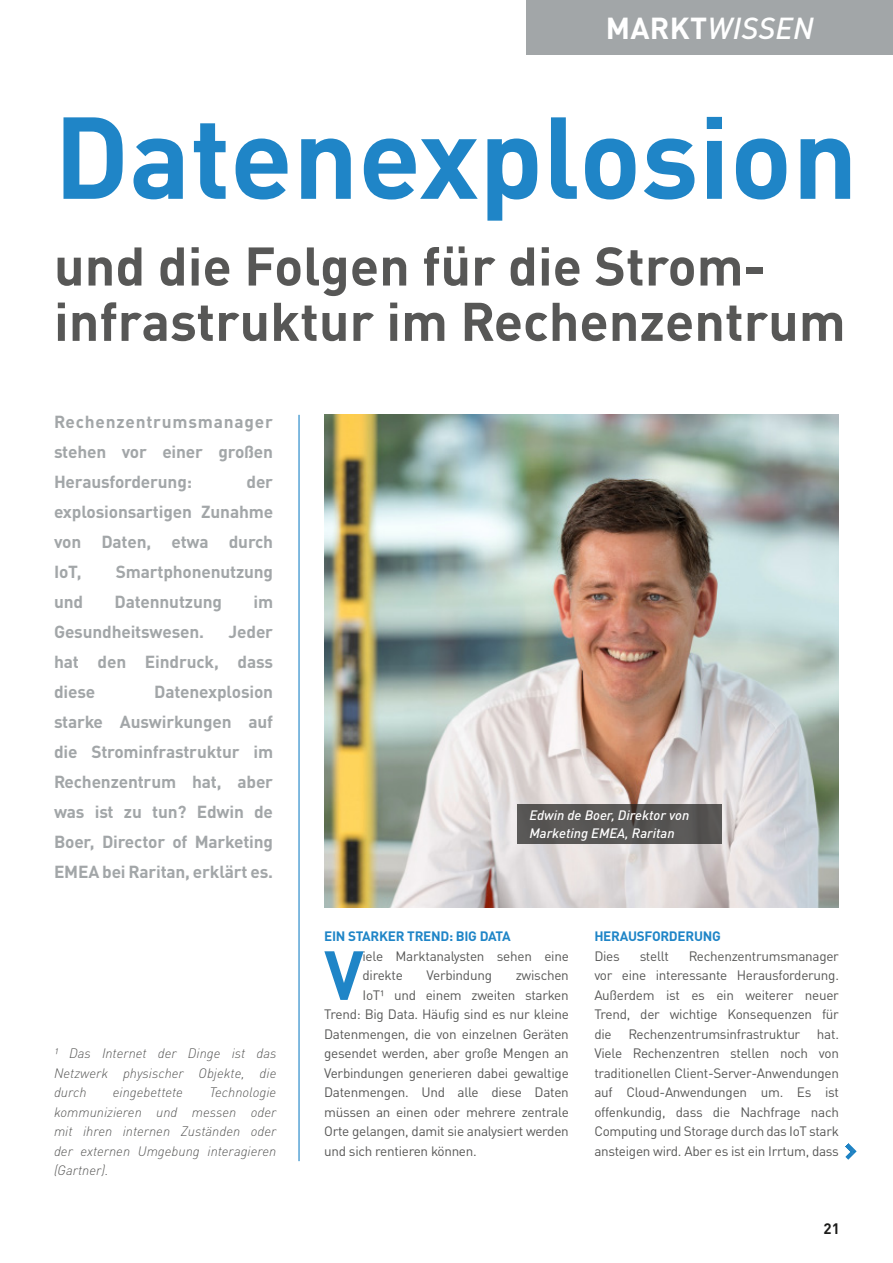
<style>
.page{position:relative;width:893px;height:1263px;background:#fff}
.page>*{position:absolute;margin:0;border:0;box-sizing:border-box;transform-origin:0 0}
.t1{font:700 114.45px "DIN Pro";color:#1f85c7}
.t2{font:700 68.25px "DIN Pro";color:#1f85c7}
.t3{font:700 53.55px/55.3px "DIN Pro";color:#575756}
.t4{font:italic 500 30px "DIN Pro";letter-spacing:.01em;color:#fff}
.t5{font:700 17.25px/30px "DIN Pro";letter-spacing:-.01em;color:#a2a6a8;text-align:justify}
.t6{font:700 15px "DIN Pro";color:#1d1d1b}
.t7{font:13.5px/19.5px "DIN Pro";letter-spacing:-.02em;color:#575756}
.t8{font:italic 300 13.5px/19.5px "DIN Pro";color:#575756;text-align:justify}
.t9{font:italic 500 13.5px/18px "DIN Pro";color:#fff}
.t10{font:700 13.5px "DIN Pro";letter-spacing:-.02em;color:#1f85c7}
.s1{font-weight:700;font-style:normal}
</style>
<div class="page">
<img style="left:324px;top:415px;width:515px;height:493px">
<hr style="left:298px;top:415px;width:2px;height:746px;background:#1f85c7">
<div style="left:517px;top:804px;width:205px;height:39px;background:#585655"></div>
<img style="left:845px;top:1143px;width:12px;height:17px">
<div style="left:526px;top:0;width:367px;height:54px;background:#a2a6a8"></div>
<h3 class="t4" style="left:606px;top:4px;width:209px"><span class="s1">MARKT</span>WISSEN</h3>
<h1 class="t1" style="left:54px;top:62px;width:805px">Datenexplosion</h1>
<h3 class="t3" style="left:54px;top:232px;width:793px">und die Folgen für die Strom&shy;infrastruktur im Rechenzentrum</h3>
<p class="t5" style="left:54px;top:405px;width:221px">Rechenzentrumsmanager stehen vor einer großen Herausforderung:</p>
<p class="t5" style="left:54px;top:465px;width:221px;text-indent:192px">der explosionsartigen Zunahme von Daten, etwa durch IoT,</p>
<p class="t5" style="left:116px;top:555px;width:159px">Smartphonenutzung</p>
<p class="t5" style="left:54px;top:585px;width:31px">und</p>
<p class="t5" style="left:115px;top:585px;width:109px">Datennutzung</p>
<p class="t5" style="left:253px;top:585px;width:21px">im</p>
<p class="t5" style="left:54px;top:615px;width:152px">Gesundheitswesen.</p>
<p class="t5" style="left:54px;top:615px;width:221px;text-indent:175px">Jeder hat den Eindruck, dass diese</p>
<p class="t5" style="left:54px;top:675px;width:221px;text-indent:100px">Datenexplosion starke Auswirkungen auf die Strominfrastruktur im Rechenzentrum hat, aber was ist zu tun? Edwin de Boer, Director of Marketing EMEA bei Raritan, erklärt es.</p>
<p class="t8" style="left:54px;top:1043px;width:224px">1 Das Internet der Dinge ist das Netzwerk physischer Objekte, die durch</p>
<p class="t8" style="left:54px;top:1082px;width:224px;text-indent:155px">Technologie kommunizieren und messen oder mit ihren internen Zuständen oder der externen Umgebung interagieren (Gartner).</p>
<p class="t8" style="left:113px;top:1082px;width:72px">eingebettete</p>
<p class="t9" style="left:529px;top:804px;width:161px">Edwin de Boer, Direktor von<br>Marketing EMEA, Raritan</p>
<p class="t10" style="left:324px;top:925px;width:188px">EIN STARKER TREND: BIG DATA</p>
<h2 class="t2" style="left:324px;top:918px;width:41px">V</h2>
<p class="t7" style="left:362px;top:945px;width:208px">iele Marktanalysten sehen eine direkte</p>
<p class="t7" style="left:427px;top:964px;width:67px">Verbindung</p>
<p class="t7" style="left:516px;top:964px;width:55px">zwischen</p>
<p class="t7" style="left:362px;top:984px;width:208px">IoT1 und einem zweiten starken</p>
<p class="t7" style="left:324px;top:1003px;width:246px">Trend: Big Data. Häufig sind es nur kleine</p>
<p class="t7" style="left:324px;top:1023px;width:246px">Datenmengen, die von einzelnen Geräten</p>
<p class="t7" style="left:324px;top:1042px;width:246px">gesendet werden, aber große Mengen an</p>
<p class="t7" style="left:324px;top:1062px;width:246px">Verbindungen generieren dabei gewaltige</p>
<p class="t7" style="left:324px;top:1081px;width:246px">Datenmengen. Und alle diese Daten</p>
<p class="t7" style="left:324px;top:1101px;width:246px">müssen an einen oder mehrere zentrale</p>
<p class="t7" style="left:324px;top:1120px;width:246px">Orte gelangen, damit sie analysiert werden</p>
<p class="t7" style="left:324px;top:1140px;width:154px">und sich rentieren können.</p>
<p class="t10" style="left:594px;top:925px;width:128px">HERAUSFORDERUNG</p>
<p class="t7" style="left:594px;top:945px;width:27px">Dies</p>
<p class="t7" style="left:640px;top:945px;width:31px">stellt</p>
<p class="t7" style="left:594px;top:945px;width:246px;text-align:justify;text-indent:94px">Rechenzentrumsmanager vor eine interessante Herausforderung.<br>Außerdem ist es ein weiterer neuer Trend, der wichtige Konsequenzen für die Rechenzentrumsinfrastruktur hat.<br>Viele Rechenzentren stellen noch von traditionellen Client-Server-Anwendungen auf Cloud-Anwendungen um. Es ist offenkundig, dass die Nachfrage nach Computing und Storage durch das IoT stark ansteigen wird. Aber es ist ein Irrtum, dass</p>
<p class="t6" style="left:823px;top:1216px;width:18px">21</p>
</div>
